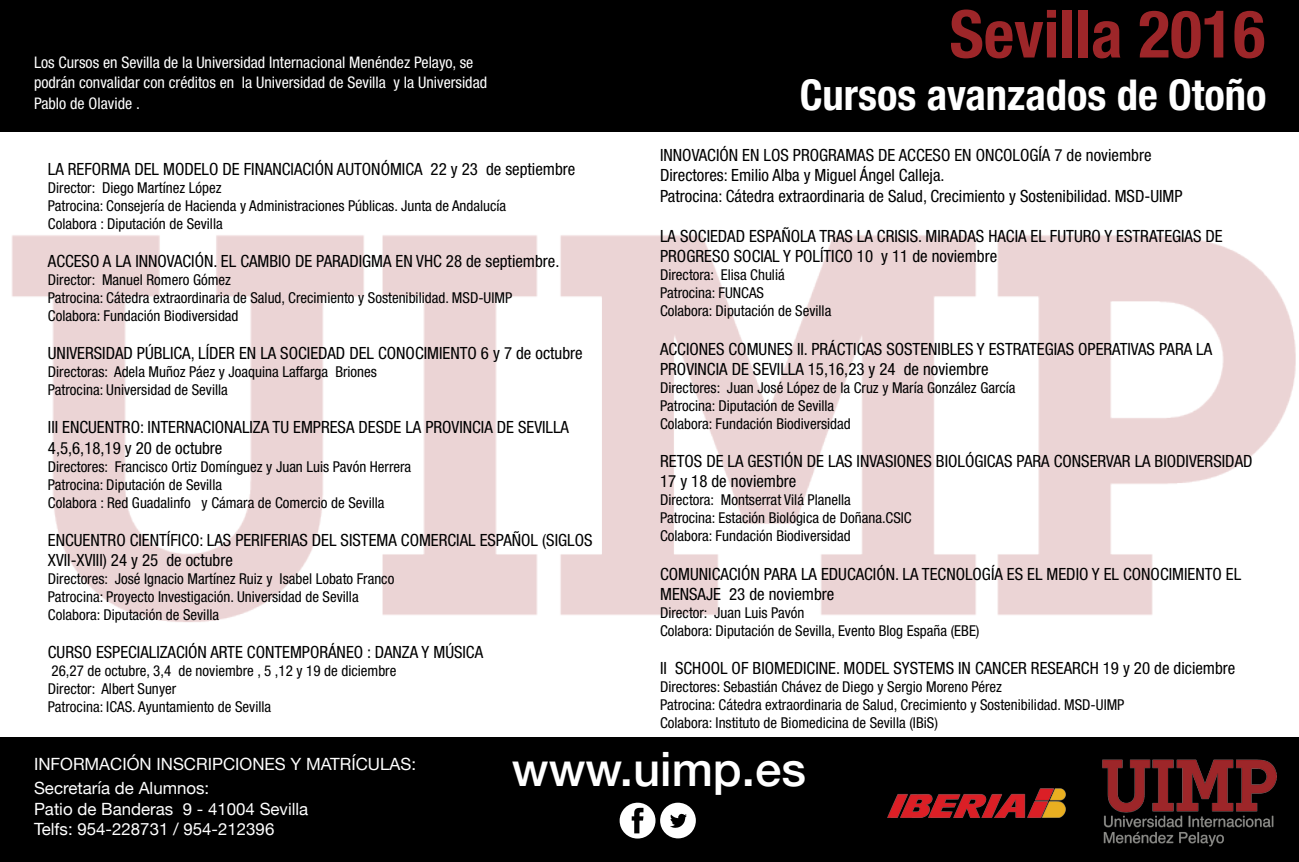
<style>
.page{position:relative;width:1299px;height:862px;background:#fff}
.page>*{position:absolute;margin:0;border:0;box-sizing:border-box;transform-origin:0 0}
.t1{font:700 condensed 65.8px "Helvetica Neue LT Std";color:#9d2629}
.t2{font:500 47.4px "Helvetica Neue";color:#fff}
.t3{font:700 condensed 42.6px "Helvetica Neue LT Std";color:#fff}
.t4{font:condensed 16.8px/20.2px "Helvetica Neue LT Std";color:#000}
.t5{font:16.8px/24px "Helvetica Neue";color:#fff}
.t6{font:condensed 16px/20.6px "Helvetica Neue LT Std";color:#fff}
.t7{font:condensed 15px/18px "Helvetica Neue LT Std";color:#000}
</style>
<div class="page">
<img style="left:12px;top:235px;width:1284px;height:387px">
<div style="left:0;top:0;width:1298px;height:132px;background:#000"></div>
<div style="left:0;top:738px;width:1298px;height:124px;background:#000"></div>
<img style="left:1102px;top:759px;width:174px;height:87px">
<svg style="left:619px;top:802px;width:76px;height:36px"></svg>
<img style="left:887px;top:788px;width:178px;height:30px">
<p class="t6" style="left:34px;top:51px;width:454px">Los Cursos en Sevilla de la Universidad Internacional Menéndez Pelayo, se podrán convalidar con créditos en la Universidad de Sevilla y la Universidad<br>Pablo de Olavide .</p>
<p class="t4" style="left:48px;top:159px;width:529px">LA REFORMA DEL MODELO DE FINANCIACIÓN AUTONÓMICA 22 y 23 de septiembre</p>
<p class="t7" style="left:48px;top:178px;width:460px">Director: Diego Martínez López<br>Patrocina: Consejería de Hacienda y Administraciones Públicas. Junta de Andalucía<br>Colabora : Diputación de Sevilla</p>
<p class="t4" style="left:48px;top:251px;width:513px">ACCESO A LA INNOVACIÓN. EL CAMBIO DE PARADIGMA EN VHC 28 de septiembre.</p>
<p class="t7" style="left:48px;top:271px;width:466px">Director: Manuel Romero Gómez<br>Patrocina: Cátedra extraordinaria de Salud, Crecimiento y Sostenibilidad. MSD-UIMP<br>Colabora: Fundación Biodiversidad</p>
<p class="t4" style="left:48px;top:343px;width:536px">UNIVERSIDAD PÚBLICA, LÍDER EN LA SOCIEDAD DEL CONOCIMIENTO 6 y 7 de octubre</p>
<p class="t7" style="left:48px;top:363px;width:330px">Directoras: Adela Muñoz Páez y Joaquina Laffarga Briones<br>Patrocina: Universidad de Sevilla</p>
<p class="t4" style="left:48px;top:417px;width:522px">III ENCUENTRO: INTERNACIONALIZA TU EMPRESA DESDE LA PROVINCIA DE SEVILLA<br>4,5,6,18,19 y 20 de octubre</p>
<p class="t7" style="left:48px;top:457px;width:365px">Directores: Francisco Ortiz Domínguez y Juan Luis Pavón Herrera<br>Patrocina: Diputación de Sevilla<br>Colabora : Red Guadalinfo y Cámara de Comercio de Sevilla</p>
<p class="t4" style="left:48px;top:530px;width:546px">ENCUENTRO CIENTÍFICO: LAS PERIFERIAS DEL SISTEMA COMERCIAL ESPAÑOL (SIGLOS<br>XVII-XVIII) 24 y 25 de octubre</p>
<p class="t7" style="left:48px;top:570px;width:348px">Directores: José Ignacio Martínez Ruiz y Isabel Lobato Franco<br>Patrocina: Proyecto Investigación. Universidad de Sevilla<br>Colabora: Diputación de Sevilla</p>
<p class="t4" style="left:48px;top:642px;width:437px">CURSO ESPECIALIZACIÓN ARTE CONTEMPORÁNEO : DANZA Y MÚSICA</p>
<p class="t7" style="left:48px;top:662px;width:350px">26,27 de octubre, 3,4 de noviembre , 5 ,12 y 19 de diciembre<br>Director: Albert Sunyer<br>Patrocina: ICAS. Ayuntamiento de Sevilla</p>
<h1 class="t1" style="left:949px;top:-6px;width:317px">Sevilla 2016</h1>
<h3 class="t3" style="left:799px;top:69px;width:468px">Cursos avanzados de Otoño</h3>
<p class="t4" style="left:660px;top:145px;width:524px">INNOVACIÓN EN LOS PROGRAMAS DE ACCESO EN ONCOLOGÍA 7 de noviembre<br>Directores: Emilio Alba y Miguel Ángel Calleja.<br>Patrocina: Cátedra extraordinaria de Salud, Crecimiento y Sostenibilidad. MSD-UIMP</p>
<p class="t4" style="left:660px;top:226px;width:564px">LA SOCIEDAD ESPAÑOLA TRAS LA CRISIS. MIRADAS HACIA EL FUTURO Y ESTRATEGIAS DE<br>PROGRESO SOCIAL Y POLÍTICO 10 y 11 de noviembre</p>
<p class="t7" style="left:660px;top:266px;width:173px">Directora: Elisa Chuliá<br>Patrocina: FUNCAS<br>Colabora: Diputación de Sevilla</p>
<p class="t4" style="left:660px;top:338px;width:553px">ACCIONES COMUNES II. PRÁCTICAS SOSTENIBLES Y ESTRATEGIAS OPERATIVAS PARA LA<br>PROVINCIA DE SEVILLA 15,16,23 y 24 de noviembre</p>
<p class="t7" style="left:660px;top:378px;width:357px">Directores: Juan José López de la Cruz y María González García<br>Patrocina: Diputación de Sevilla<br>Colabora: Fundación Biodiversidad</p>
<p class="t4" style="left:660px;top:451px;width:594px">RETOS DE LA GESTIÓN DE LAS INVASIONES BIOLÓGICAS PARA CONSERVAR LA BIODIVERSIDAD<br>17 y 18 de noviembre</p>
<p class="t7" style="left:660px;top:491px;width:253px">Directora: Montserrat Vilá Planella<br>Patrocina: Estación Biológica de Doñana.CSIC<br>Colabora: Fundación Biodiversidad</p>
<p class="t4" style="left:660px;top:563px;width:582px">COMUNICACIÓN PARA LA EDUCACIÓN. LA TECNOLOGÍA ES EL MEDIO Y EL CONOCIMIENTO EL<br>MENSAJE 23 de noviembre</p>
<p class="t7" style="left:660px;top:603px;width:321px">Director: Juan Luis Pavón<br>Colabora: Diputación de Sevilla, Evento Blog España (EBE)</p>
<p class="t4" style="left:660px;top:658px;width:576px">II SCHOOL OF BIOMEDICINE. MODEL SYSTEMS IN CANCER RESEARCH 19 y 20 de diciembre</p>
<p class="t7" style="left:660px;top:677px;width:466px">Directores: Sebastián Chávez de Diego y Sergio Moreno Pérez<br>Patrocina: Cátedra extraordinaria de Salud, Crecimiento y Sostenibilidad. MSD-UIMP<br>Colabora: Instituto de Biomedicina de Sevilla (IBiS)</p>
<p class="t5" style="left:34px;top:753px;width:383px">INFORMACIÓN INSCRIPCIONES Y MATRÍCULAS:<br>Secretaría de Alumnos:</p>
<p class="t5" style="left:34px;top:799px;width:276px;line-height:20.6px">Patio de Banderas 9 - 41004 Sevilla<br>Telfs: 954-228731 / 954-212396</p>
<h2 class="t2" style="left:512px;top:731px;width:296px">www.uimp.es</h2>
</div>
